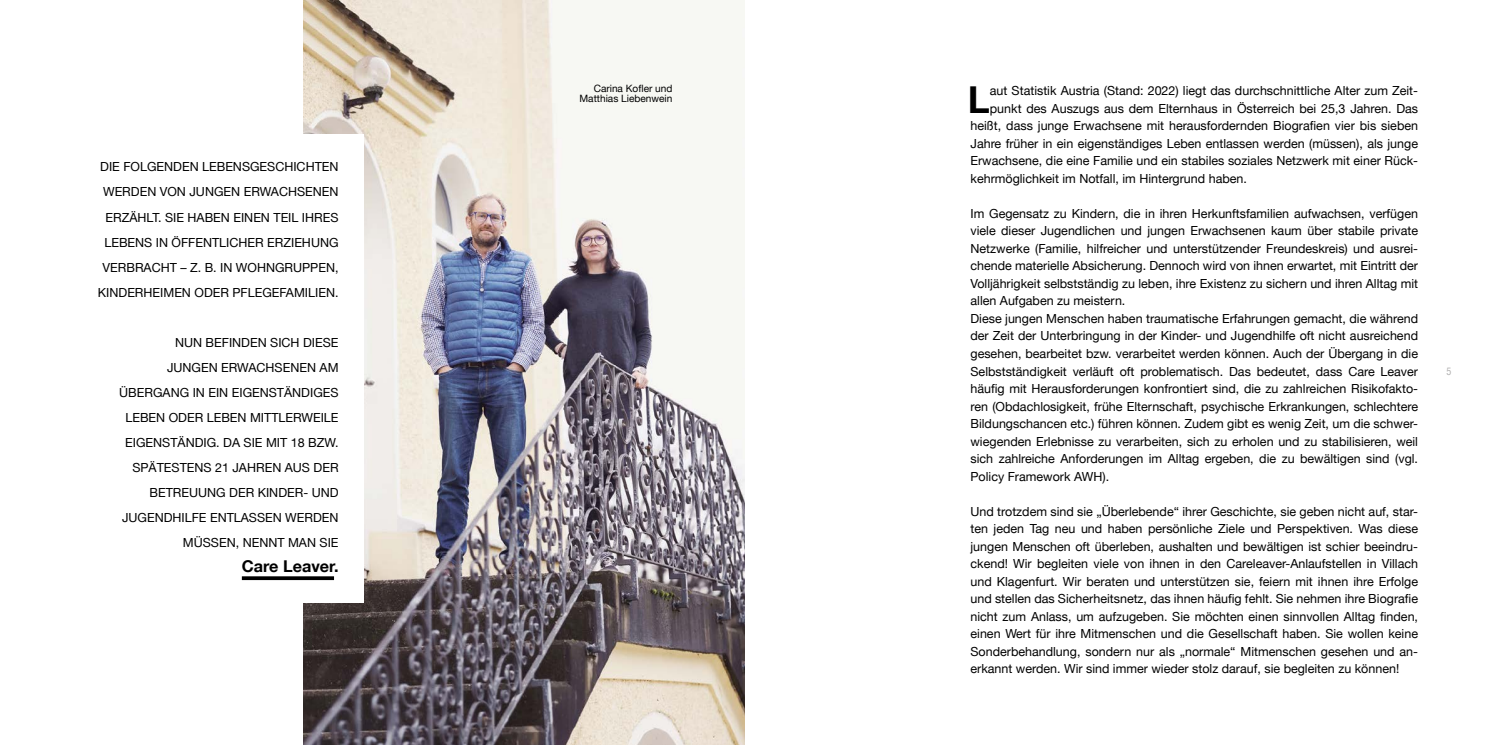
<style>
.page{position:relative;width:1489px;height:745px;background:#fff}
.page>*{position:absolute;margin:0;border:0;box-sizing:border-box;transform-origin:0 0}
.t1{font:700 37px "Helvetica Neue LT";color:#000}
.t2{font:700 16.25px "Helvetica Neue LT";color:#000}
.t3{font:12.5px/17.5px "Helvetica Neue LT";color:#000;text-align:right}
.t4{font:10.12px/10.1px "Helvetica Neue LT";color:#000;text-align:right}
.t5{font:condensed 10px "Helvetica LT";color:#b3b2b2}
</style>
<div class="page">
<img style="left:303px;top:0;width:441px;height:744px">
<div style="left:76px;top:135px;width:287px;height:467px;background:#fff"></div>
<hr style="left:242px;top:576px;width:92px;height:3px;background:#000">
<p class="t3" style="left:98px;top:154px;width:242px;line-height:25px">DIE FOLGENDEN LEBENSGESCHICHTEN WERDEN VON JUNGEN ERWACHSENEN ERZÄHLT. SIE HABEN EINEN TEIL IHRES LEBENS IN ÖFFENTLICHER ERZIEHUNG VERBRACHT – Z. B. IN WOHNGRUPPEN, KINDERHEIMEN ODER PFLEGEFAMILIEN.</p>
<p class="t3" style="left:119px;top:329px;width:221px;line-height:25px">NUN BEFINDEN SICH DIESE<br>JUNGEN ERWACHSENEN AM<br>ÜBERGANG IN EIN EIGENSTÄNDIGES<br>LEBEN ODER LEBEN MITTLERWEILE<br>EIGENSTÄNDIG. DA SIE MIT 18 BZW.<br>SPÄTESTENS 21 JAHREN AUS DER<br>BETREUUNG DER KINDER- UND<br>JUGENDHILFE ENTLASSEN WERDEN<br>MÜSSEN, NENNT MAN SIE</p>
<h2 class="t2" style="left:242px;top:555px;width:98px">Care Leaver.</h2>
<p class="t4" style="left:579px;top:83px;width:94px">Carina Kofler und<br>Matthias Liebenwein</p>
<h1 class="t1" style="left:967px;top:76px;width:23px">L</h1>
<p class="t3" style="left:989px;top:82px;width:429px">aut Statistik Austria (Stand: 2022) liegt das durchschnittliche Alter zum Zeit-</p>
<p class="t3" style="left:989px;top:99px;width:430px">punkt des Auszugs aus dem Elternhaus in Österreich bei 25,3 Jahren. Das</p>
<p class="t3" style="left:970px;top:117px;width:449px">heißt, dass junge Erwachsene mit herausfordernden Biografien vier bis sieben</p>
<p class="t3" style="left:970px;top:134px;width:449px">Jahre früher in ein eigenständiges Leben entlassen werden (müssen), als junge</p>
<p class="t3" style="left:970px;top:152px;width:449px">Erwachsene, die eine Familie und ein stabiles soziales Netzwerk mit einer Rück-</p>
<p class="t3" style="left:970px;top:169px;width:278px">kehrmöglichkeit im Notfall, im Hintergrund haben.</p>
<p class="t3" style="left:970px;top:204px;width:449px;text-align:left">Im Gegensatz zu Kindern, die in ihren Herkunftsfamilien aufwachsen, verfügen viele dieser Jugendlichen und jungen Erwachsenen kaum über stabile private Netzwerke (Familie, hilfreicher und unterstützender Freundeskreis) und ausrei&shy;chende materielle Absicherung. Dennoch wird von ihnen erwartet, mit Eintritt der Volljährigkeit selbstständig zu leben, ihre Existenz zu sichern und ihren Alltag mit allen Aufgaben zu meistern.<br>Diese jungen Menschen haben traumatische Erfahrungen gemacht, die während der Zeit der Unterbringung in der Kinder- und Jugendhilfe oft nicht ausreichend gesehen, bearbeitet bzw. verarbeitet werden können. Auch der Übergang in die Selbstständigkeit verläuft oft problematisch. Das bedeutet, dass Care Leaver häufig mit Herausforderungen konfrontiert sind, die zu zahlreichen Risikofakto&shy;ren (Obdachlosigkeit, frühe Elternschaft, psychische Erkrankungen, schlechtere Bildungschancen etc.) führen können. Zudem gibt es wenig Zeit, um die schwer&shy;wiegenden Erlebnisse zu verarbeiten, sich zu erholen und zu stabilisieren, weil sich zahlreiche Anforderungen im Alltag ergeben, die zu bewältigen sind (vgl.<br>Policy Framework AWH).</p>
<p class="t3" style="left:970px;top:502px;width:449px;text-align:justify">Und trotzdem sind sie „Überlebende“ ihrer Geschichte, sie geben nicht auf, star&shy;ten jeden Tag neu und haben persönliche Ziele und Perspektiven. Was diese jungen Menschen oft überleben, aushalten und bewältigen ist schier beeindru&shy;ckend! Wir begleiten viele von ihnen in den Careleaver-Anlaufstellen in Villach und Klagenfurt. Wir beraten und unterstützen sie, feiern mit ihnen ihre Erfolge und stellen das Sicherheitsnetz, das ihnen häufig fehlt. Sie nehmen ihre Biografie nicht zum Anlass, um aufzugeben. Sie möchten einen sinnvollen Alltag finden, einen Wert für ihre Mitmenschen und die Gesellschaft haben. Sie wollen keine Sonderbehandlung, sondern nur als „normale“ Mitmenschen gesehen und an&shy;erkannt werden. Wir sind immer wieder stolz darauf, sie begleiten zu können!</p>
<p class="t5" style="left:1446px;top:364px;width:6px">5</p>
</div>
